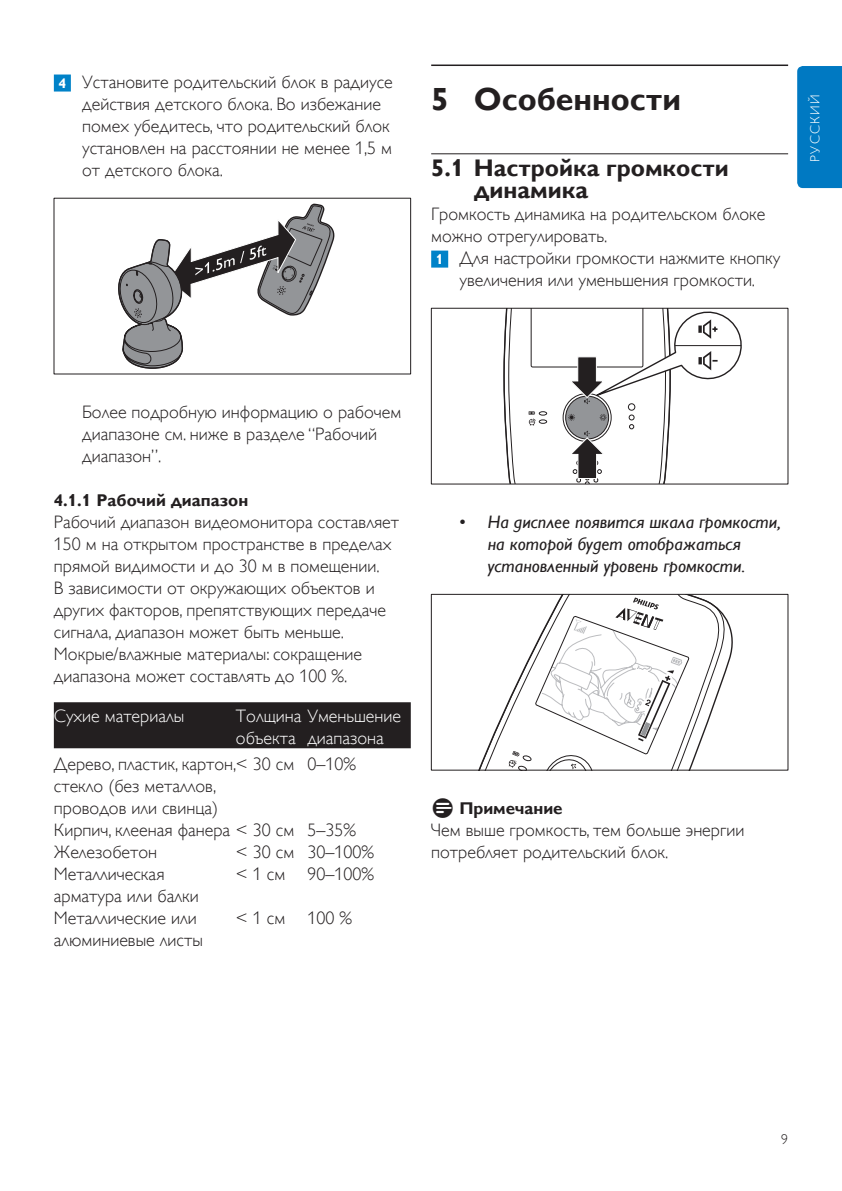
<style>
.page{position:relative;width:842px;height:1191px;background:#fff}
.page>*{position:absolute;margin:0;border:0;box-sizing:border-box;transform-origin:0 0}
.t1{font:700 32px "Gill Sans Alt One WGL";color:#231f20}
.t2{font:700 24px/22px "Gill Sans Alt One WGL";color:#231f20}
.t3{font:18px/22px "Gill Sans Alt One WGL Light";color:#231f20}
.t4{font:italic 18px/22px "Gill Sans Alt One WGL";color:#231f20}
.t5{font:18px/22px "Gill Sans Alt One WGL Light";color:#fff}
.t6{font:700 17px "Gill Sans Alt One WGL";color:#231f20}
.t7{font:14px "Gill Sans Alt One WGL Light";color:#231f20}
.t8{font:13.2px "Gill Sans Alt One WGL Light";letter-spacing:.1em;color:#fff}
.s1{font-family:"Gill Sans Alt One WGL";font-weight:700;font-size:14px;color:#fff}
.s2{font-style:normal}
</style>
<div class="page">
<hr style="left:431px;top:65px;width:357px;height:1px;background:#231f20">
<hr style="left:431px;top:153px;width:357px;height:1px;background:#231f20">
<div style="left:431px;top:250px;width:17px;height:18px;background:#0082c8"></div>
<svg style="left:503px;top:310px;width:239px;height:172px"></svg>
<div style="left:431px;top:308px;width:357px;height:176px;border:1px solid #231f20"></div>
<svg style="left:479px;top:596px;width:254px;height:172px"></svg>
<svg style="left:509px;top:597px;width:180px;height:171px"></svg>
<div style="left:431px;top:594px;width:357px;height:176px;border:1px solid #231f20"></div>
<div style="left:54px;top:74px;width:17px;height:18px;background:#0082c8"></div>
<div style="left:54px;top:702px;width:357px;height:46px;background:#231f20"></div>
<svg style="left:118px;top:203px;width:217px;height:166px"></svg>
<div style="left:797px;top:66px;width:45px;height:122px;background:#0079c2"></div>
<p class="t3" style="left:82px;top:71px;width:312px;text-indent:-24px"><span class="s1">4</span> Установите родительский блок в радиусе действия детского блока. Во избежание помех убедитесь, что родительский блок установлен на расстоянии не менее 1,5 м от детского блока.</p>
<h1 class="t1" style="left:431px;top:77px;width:252px">5 Особенности</h1>
<h2 class="t2" style="left:474px;top:157px;width:257px;text-indent:-43px">5.1 Настройка громкости динамика</h2>
<p class="t3" style="left:431px;top:203px;width:336px">Громкость динамика на родительском блоке</p>
<p class="t3" style="left:431px;top:225px;width:178px">можно отрегулировать.</p>
<p class="t3" style="left:436px;top:247px;width:346px"><span class="s1">1</span> Для настройки громкости нажмите кнопку</p>
<p class="t3" style="left:459px;top:269px;width:297px">увеличения или уменьшения громкости.</p>
<p class="t8" style="left:806px;top:162px;width:69px;rotate:-90deg">РУССКИЙ</p>
<p class="t3" style="left:82px;top:401px;width:321px">Более подробную информацию о рабочем диапазоне см. ниже в разделе “Рабочий диапазон”.</p>
<p class="t6" style="left:54px;top:489px;width:196px">4.1.1 Рабочий диапазон</p>
<p class="t3" style="left:54px;top:511px;width:347px">Рабочий диапазон видеомонитора составляет 150 м на открытом пространстве в пределах прямой видимости и до 30 м в помещении.<br>В зависимости от окружающих объектов и других факторов, препятствующих передаче сигнала, диапазон может быть меньше.<br>Мокрые/влажные материалы: сокращение диапазона может составлять до 100 %.</p>
<p class="t5" style="left:54px;top:705px;width:132px">Сухие материалы</p>
<p class="t5" style="left:236px;top:705px;width:167px">Толщина Уменьшение объекта</p>
<p class="t5" style="left:307px;top:727px;width:78px">диапазона</p>
<p class="t3" style="left:54px;top:753px;width:304px">Дерево, пластик, картон,&lt; 30 см 0–10% стекло (без металлов,<br>проводов или свинца)<br>Кирпич, клееная фанера &lt; 30 см 5–35%<br>Железобетон</p>
<p class="t3" style="left:236px;top:841px;width:139px">&lt; 30 см 30–100%</p>
<p class="t3" style="left:54px;top:863px;width:146px">Металлическая арматура или балки</p>
<p class="t3" style="left:236px;top:863px;width:139px">&lt; 1 см 90–100%</p>
<p class="t3" style="left:54px;top:907px;width:151px">Металлические или алюминиевые листы</p>
<p class="t3" style="left:236px;top:907px;width:117px">&lt;1см 100%</p>
<p class="t4" style="left:488px;top:511px;width:295px;text-indent:-28px"><span class="s2">•</span> На дисплее появится шкала громкости, на которой будет отображаться установленный уровень громкости.</p>
<p class="t6" style="left:459px;top:797px;width:105px">Примечание</p>
<p class="t3" style="left:431px;top:819px;width:315px">Чем выше громкость, тем больше энергии потребляет родительский блок.</p>
<p class="t7" style="left:781px;top:1130px;width:8px">9</p>
</div>
